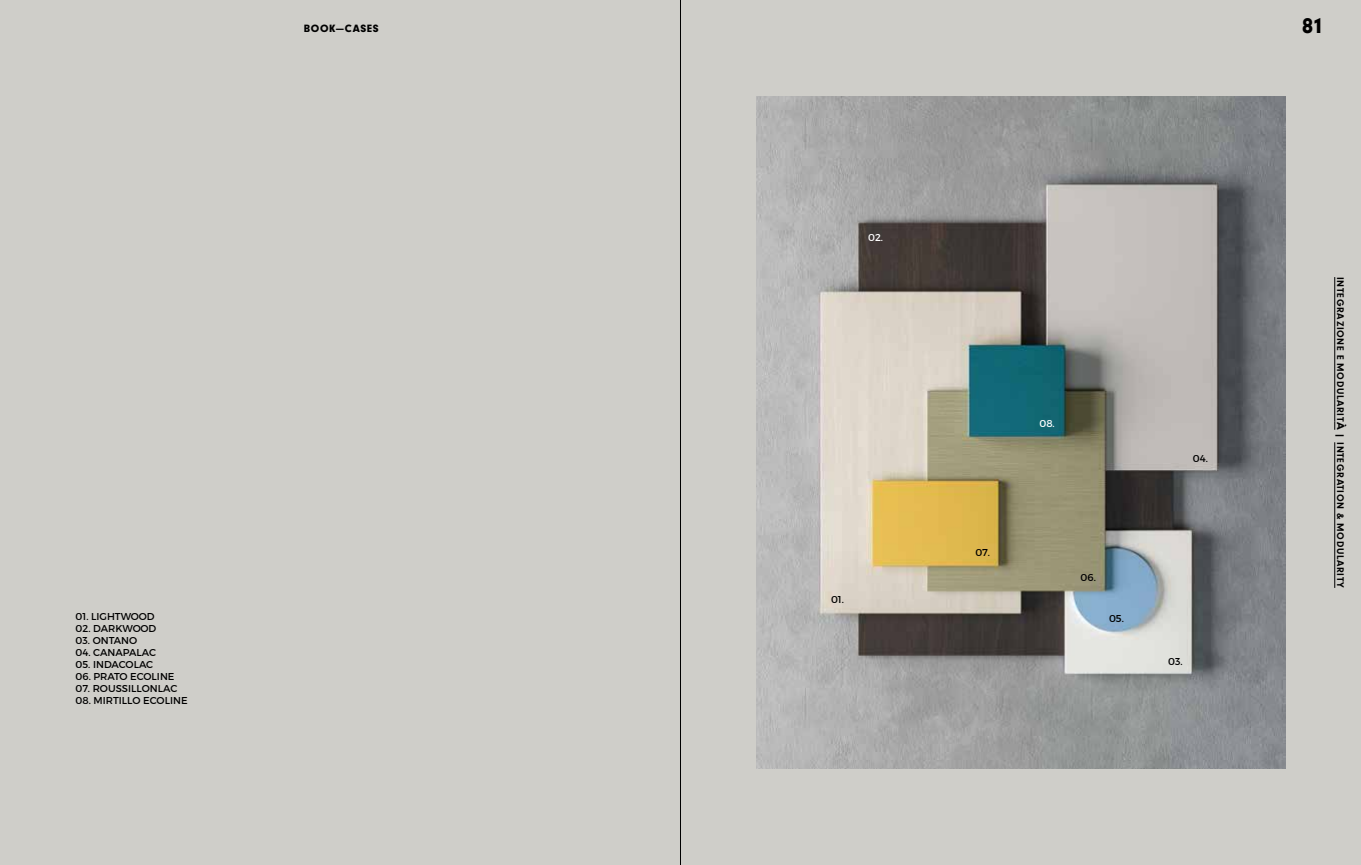
<style>
.page{position:relative;width:1361px;height:865px;background:#fff}
.page>*{position:absolute;margin:0;border:0;box-sizing:border-box;transform-origin:0 0}
.t1{font:22px "Neuzeit Gro T Blac";color:#000}
.t2{font:11px "Neuzeit Gro T Blac";letter-spacing:.06em;color:#000}
.t3{font:10px "Trueno Rg";color:#000}
.t4{font:700 10px "Neuzeit Gro T";letter-spacing:.065em;color:#000}
.t5{font:10px "Trueno Rg";color:#fff}
.s1{font-family:"Trueno Bd";font-weight:400}
</style>
<div class="page">
<div style="left:0;top:0;width:680px;height:865px;background:#cfcec9"></div>
<div style="left:680px;top:0;width:681px;height:865px;background:#cfcec9"></div>
<img style="left:756px;top:96px;width:529px;height:673px">
<hr style="left:1334px;top:277px;width:1px;height:144px;background:#000">
<hr style="left:1334px;top:442px;width:1px;height:146px;background:#000">
<hr style="left:680px;top:0;width:1px;height:865px;background:#000">
<p class="t2" style="left:304px;top:22px;width:76px">BOOK—CASES</p>
<p class="t3" style="left:76px;top:610px;width:80px">01. LIGHTWOOD</p>
<p class="t3" style="left:76px;top:622px;width:82px">02. DARKWOOD</p>
<p class="t3" style="left:76px;top:634px;width:63px">03. ONTANO</p>
<p class="t3" style="left:76px;top:646px;width:82px">04. CANAPALAC</p>
<p class="t3" style="left:76px;top:658px;width:79px">05. INDACOLAC</p>
<p class="t3" style="left:76px;top:670px;width:100px">06. PRATO ECOLINE</p>
<p class="t3" style="left:76px;top:682px;width:103px">07. ROUSSILLONLAC</p>
<p class="t3" style="left:76px;top:694px;width:113px">08. MIRTILLO ECOLINE</p>
<p class="t5" style="left:868px;top:232px;width:16px">02.</p>
<p class="t3" style="left:831px;top:593px;width:14px">01.</p>
<p class="t3" style="left:975px;top:546px;width:16px">07.</p>
<p class="t5" style="left:1039px;top:417px;width:17px">08.</p>
<p class="t3" style="left:1080px;top:571px;width:17px">06.</p>
<p class="t3" style="left:1109px;top:612px;width:16px">05.</p>
<p class="t3" style="left:1192px;top:452px;width:17px">04.</p>
<p class="t3" style="left:1168px;top:655px;width:16px">03.</p>
<h1 class="t1" style="left:1302px;top:13px;width:23px">81</h1>
<p class="t4" style="left:1346px;top:277px;width:312px;rotate:90deg">INTEGRAZIONE E MODULARIT<span class="s1">À</span> | INTEGRATION &amp; MODULARITY</p>
</div>
